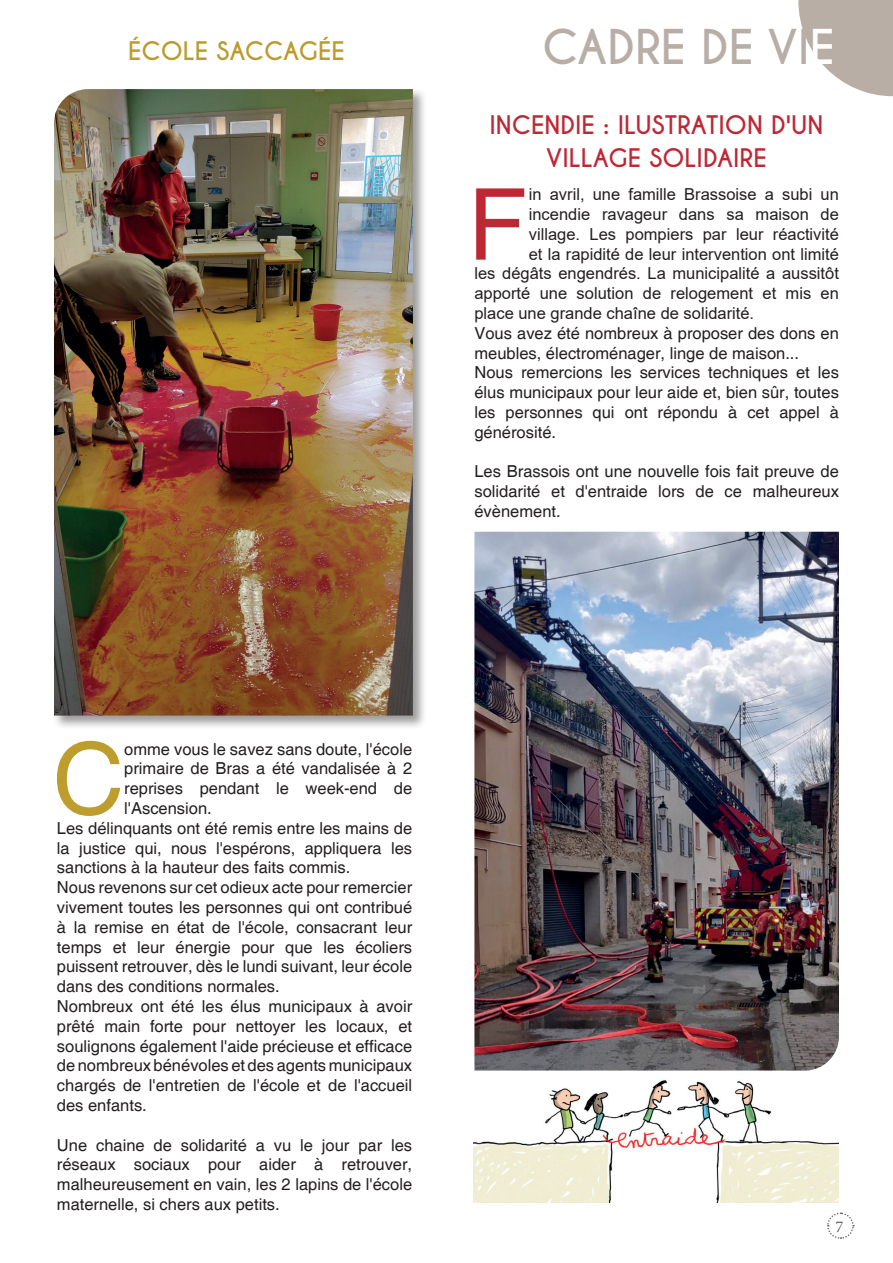
<style>
.page{position:relative;width:893px;height:1263px;background:#fff}
.page>*{position:absolute;margin:0;border:0;box-sizing:border-box;transform-origin:0 0}
.t1{font:99.45px "Arial";color:#be2835}
.t2{font:99.3px "Helvetica";color:#bd9d2d}
.t3{font:700 45px "Caviar Dreams";color:#b8aea6}
.t4{font:700 24px/33px "Caviar Dreams";color:#be2835;text-align:center}
.t5{font:700 24px "Caviar Dreams";color:#bc9a2c}
.t6{font:16.5px/19.8px "Helvetica";color:#231f20;text-align:justify}
.t7{font:16.5px "Arial";color:#231f20}
.t8{font:16.5px "Minion Pro";color:#64626b}
.s1{color:#fff}
</style>
<div class="page">
<svg style="left:827px;top:1212px;width:28px;height:27px"></svg>
<svg style="left:798px;top:0;width:95px;height:96px"></svg>
<div style="left:52px;top:87px;width:375px;height:643px;background:#231f20;opacity:.45"></div>
<img style="left:54px;top:89px;width:359px;height:627px">
<img style="left:474px;top:532px;width:365px;height:538px">
<img style="left:473px;top:1080px;width:365px;height:122px">
<h3 class="t5" style="left:128px;top:36px;width:218px">ÉCOLE SACCAGÉE</h3>
<h3 class="t3" style="left:542px;top:19px;width:294px">CADRE DE VI<span class="s1">E</span></h3>
<h3 class="t4" style="left:489px;top:109px;width:335px">INCENDIE : ILUSTRATION D'UN<br>VILLAGE SOLIDAIRE</h3>
<h1 class="t1" style="left:468px;top:156px;width:62px">F</h1>
<p class="t7" style="left:529px;top:183px;width:312px">in avril, une famille Brassoise a subi un</p>
<p class="t7" style="left:529px;top:203px;width:312px">incendie ravageur dans sa maison de</p>
<p class="t7" style="left:529px;top:223px;width:312px">village. Les pompiers par leur réactivité</p>
<p class="t7" style="left:529px;top:242px;width:312px">et la rapidité de leur intervention ont limité</p>
<p class="t7" style="left:474px;top:262px;width:366px">les dégâts engendrés. La municipalité a aussitôt</p>
<p class="t7" style="left:474px;top:282px;width:366px">apporté une solution de relogement et mis en</p>
<p class="t7" style="left:474px;top:302px;width:281px">place une grande chaîne de solidarité.</p>
<p class="t6" style="left:474px;top:324px;width:366px;text-align:left">Vous avez été nombreux à proposer des dons en meubles, électroménager, linge de maison...<br>Nous remercions les services techniques et les élus municipaux pour leur aide et, bien sûr, toutes les personnes qui ont répondu à cet appel à générosité.</p>
<p class="t6" style="left:474px;top:462px;width:366px">Les Brassois ont une nouvelle fois fait preuve de solidarité et d'entraide lors de ce malheureux évènement.</p>
<h2 class="t2" style="left:53px;top:722px;width:73px">C</h2>
<p class="t6" style="left:124px;top:739px;width:289px">omme vous le savez sans doute, l'école</p>
<p class="t6" style="left:124px;top:759px;width:289px">primaire de Bras a été vandalisée à 2</p>
<p class="t6" style="left:124px;top:779px;width:289px">reprises pendant le week-end de</p>
<p class="t6" style="left:124px;top:799px;width:89px">l'Ascension.</p>
<p class="t6" style="left:57px;top:819px;width:357px">Les délinquants ont été remis entre les mains de</p>
<p class="t6" style="left:57px;top:838px;width:357px">la justice qui, nous l'espérons, appliquera les</p>
<p class="t6" style="left:57px;top:858px;width:295px">sanctions à la hauteur des faits commis.</p>
<p class="t6" style="left:57px;top:878px;width:357px">Nous revenons sur cet odieux acte pour remercier</p>
<p class="t6" style="left:57px;top:898px;width:357px">vivement toutes les personnes qui ont contribué</p>
<p class="t6" style="left:57px;top:918px;width:357px">à la remise en état de l'école, consacrant leur</p>
<p class="t6" style="left:57px;top:937px;width:357px">temps et leur énergie pour que les écoliers</p>
<p class="t6" style="left:57px;top:957px;width:357px">puissent retrouver, dès le lundi suivant, leur école</p>
<p class="t6" style="left:57px;top:977px;width:224px">dans des conditions normales.</p>
<p class="t6" style="left:57px;top:997px;width:357px">Nombreux ont été les élus municipaux à avoir</p>
<p class="t6" style="left:57px;top:1017px;width:357px">prêté main forte pour nettoyer les locaux, et</p>
<p class="t6" style="left:57px;top:1036px;width:357px">soulignons également l'aide précieuse et efficace</p>
<p class="t6" style="left:57px;top:1056px;width:357px">de nombreux bénévoles et des agents municipaux</p>
<p class="t6" style="left:57px;top:1076px;width:357px">chargés de l'entretien de l'école et de l'accueil</p>
<p class="t6" style="left:57px;top:1096px;width:91px">des enfants.</p>
<p class="t6" style="left:57px;top:1135px;width:357px">Une chaine de solidarité a vu le jour par les réseaux sociaux pour aider à retrouver, malheureusement en vain, les 2 lapins de l'école maternelle, si chers aux petits.</p>
<p class="t8" style="left:835px;top:1215px;width:9px">7</p>
</div>
